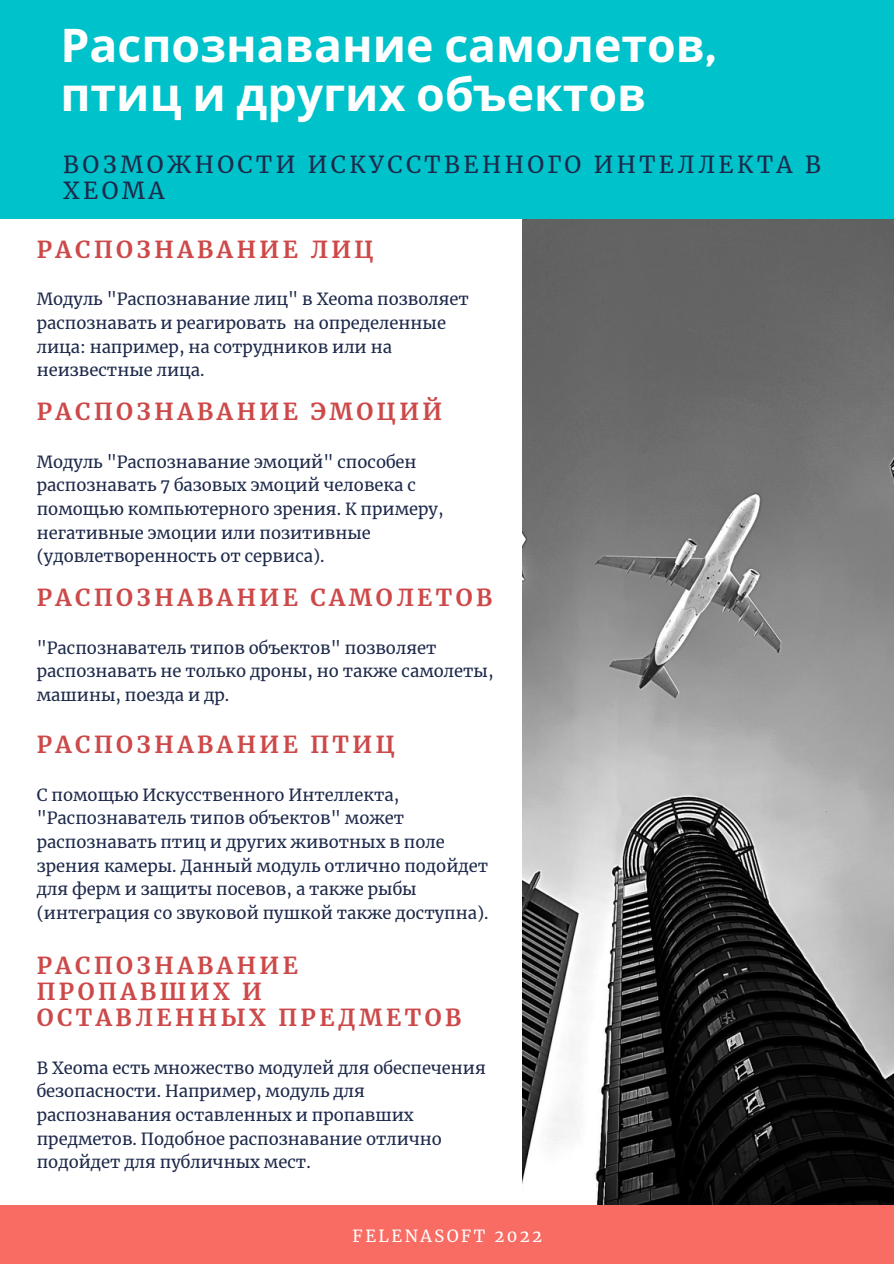
<style>
.page{position:relative;width:894px;height:1264px;background:#fff}
.page>*{position:absolute;margin:0;border:0;box-sizing:border-box;transform-origin:0 0}
.t1{font:700 46.35px/49.5px "Noto Sans";color:#fff}
.t2{font:700 23.25px/26px "Merriweather";letter-spacing:.15em;color:#cd4949}
.t3{font:23.25px/26px "Merriweather";letter-spacing:.15em;color:#1d294a}
.t4{font:16.5px/23.7px "Merriweather";color:#1d294a}
.t5{font:16.5px "Merriweather";letter-spacing:.15em;color:#fff}
.s1{font-family:"Montserrat"}
</style>
<div class="page">
<img style="left:522px;top:218px;width:371px;height:987px">
<div style="left:0;top:1205px;width:893px;height:58px;background:#f86c63"></div>
<div style="left:0;top:0;width:893px;height:218px;background:#00c2cb"></div>
<p class="t1" style="left:60px;top:19px;width:657px">Распознавание самолетов<span class="s1">, </span>птиц и других объектов</p>
<p class="t3" style="left:63px;top:152px;width:759px">ВОЗМОЖНОСТИ ИСКУССТВЕННОГО ИНТЕЛЛЕКТА В<br>XEOMA</p>
<p class="t2" style="left:37px;top:236px;width:338px">РАСПОЗНАВАНИЕ ЛИЦ</p>
<p class="t4" style="left:37px;top:288px;width:433px">Модуль "Распознавание лиц" в Xeoma позволяет распознавать и реагировать на определенные лица: например, на сотрудников или на неизвестные лица.</p>
<p class="t2" style="left:37px;top:398px;width:407px">РАСПОЗНАВАНИЕ ЭМОЦИЙ</p>
<p class="t4" style="left:37px;top:450px;width:408px">Модуль "Распознавание эмоций" способен распознавать 7 базовых эмоций человека с помощью компьютерного зрения. К примеру, негативные эмоции или позитивные (удовлетворенность от сервиса).</p>
<p class="t2" style="left:37px;top:585px;width:457px">РАСПОЗНАВАНИЕ САМОЛЕТОВ</p>
<p class="t4" style="left:37px;top:636px;width:458px">"Распознаватель типов объектов" позволяет распознавать не только дроны, но также самолеты, машины, поезда и др.</p>
<p class="t2" style="left:37px;top:731px;width:359px">РАСПОЗНАВАНИЕ ПТИЦ</p>
<p class="t4" style="left:37px;top:783px;width:453px">С помощью Искусственного Интеллекта, "Распознаватель типов объектов" может распознавать птиц и других животных в поле зрения камеры. Данный модуль отлично подойдет для ферм и защиты посевов, а также рыбы (интеграция со звуковой пушкой также доступна).</p>
<p class="t2" style="left:37px;top:952px;width:426px">РАСПОЗНАВАНИЕ<br>ПРОПАВШИХ И<br>ОСТАВЛЕННЫХ ПРЕДМЕТОВ</p>
<p class="t4" style="left:37px;top:1055px;width:450px">В Xeoma есть множество модулей для обеспечения безопасности. Например, модуль для распознавания оставленных и пропавших предметов. Подобное распознавание отлично подойдет для публичных мест.</p>
<p class="t5" style="left:352px;top:1225px;width:191px">FELENASOFT 2022</p>
</div>
